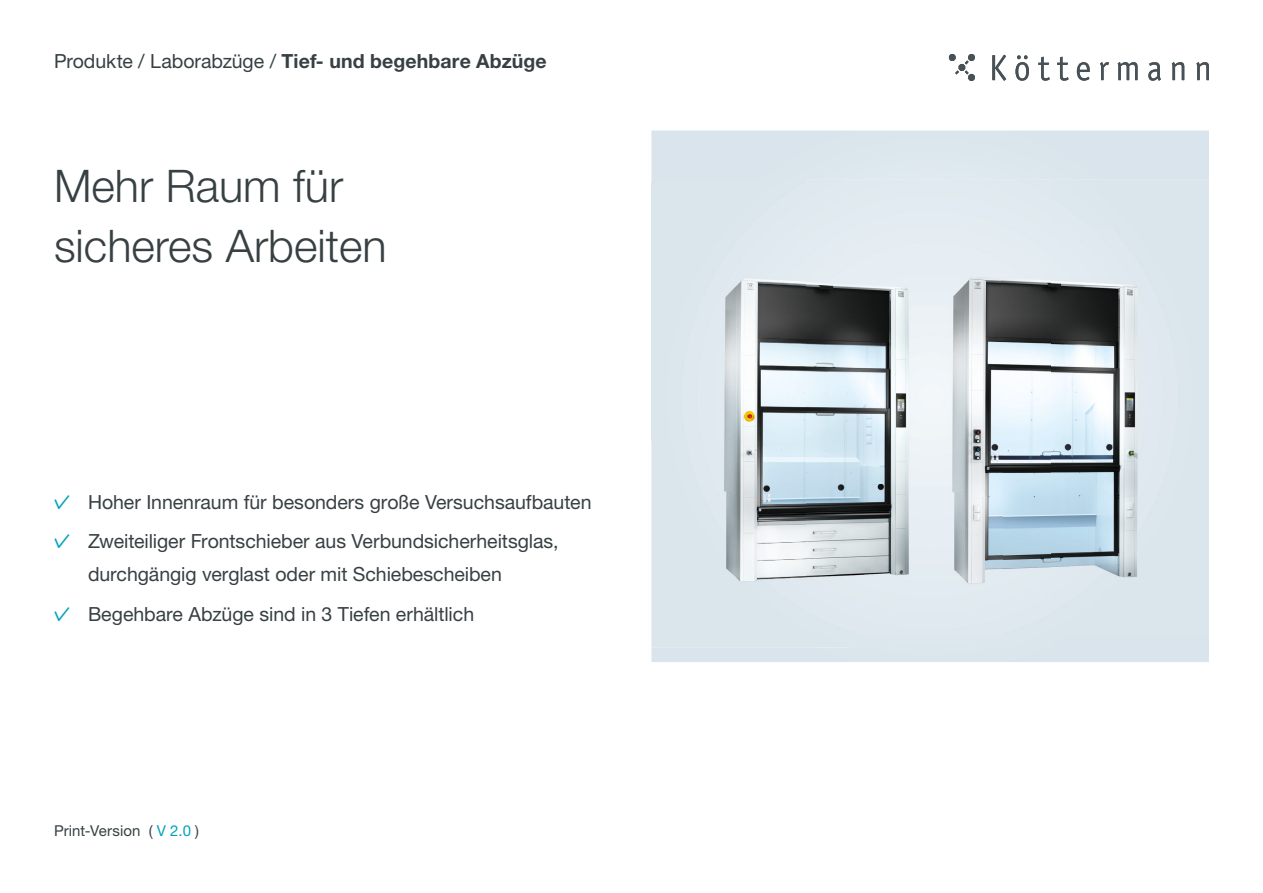
<style>
.page{position:relative;width:1263px;height:893px;background:#fff}
.page>*{position:absolute;margin:0;border:0;box-sizing:border-box;transform-origin:0 0}
.t1{font:300 45px/60px "Helvetica Neue LT Std";color:#374043}
.t2{font:19.5px/33px "Helvetica Neue LT Std";letter-spacing:-.005em;color:#374043}
.t3{font:700 19.5px "Helvetica Neue LT Std";letter-spacing:.005em;color:#374043}
.t4{font:15px "Helvetica Neue LT Std";letter-spacing:.005em;color:#374043}
.s1{font-weight:400}
.s2{font-family:"Artifakt Element";color:#00a3bc}
.s3{color:#00a3bc}
</style>
<div class="page">
<svg style="left:992px;top:55px;width:14px;height:26px"></svg>
<svg style="left:1015px;top:55px;width:14px;height:26px"></svg>
<svg style="left:1038px;top:57px;width:12px;height:24px"></svg>
<svg style="left:1057px;top:57px;width:11px;height:24px"></svg>
<svg style="left:1077px;top:62px;width:13px;height:19px"></svg>
<svg style="left:1100px;top:62px;width:9px;height:18px"></svg>
<svg style="left:1118px;top:62px;width:19px;height:18px"></svg>
<svg style="left:1148px;top:62px;width:13px;height:19px"></svg>
<svg style="left:1172px;top:62px;width:12px;height:18px"></svg>
<svg style="left:1196px;top:62px;width:13px;height:18px"></svg>
<svg style="left:949px;top:54px;width:26px;height:27px"></svg>
<div style="left:651px;top:131px;width:558px;height:531px;background:#d9e4ec"></div>
<img style="left:651px;top:182px;width:155px;height:258px">
<img style="left:651px;top:440px;width:200px;height:208px">
<div style="left:851px;top:636px;width:199px;height:12px;background:#dbe6ed"></div>
<div style="left:806px;top:179px;width:403px;height:51px;background:#dae5ec"></div>
<img style="left:1050px;top:230px;width:159px;height:406px">
<img style="left:806px;top:182px;width:244px;height:454px">
<p class="t3" style="left:54px;top:49px;width:494px"><span class="s1">Produkte / Laborabzüge /</span> Tief- und begehbare Abzüge</p>
<h1 class="t1" style="left:54px;top:155px;width:334px">Mehr Raum für sicheres Arbeiten</h1>
<p class="t2" style="left:54px;top:485px;width:539px"><span class="s2">✓</span> Hoher Innenraum für besonders große Versuchsaufbauten</p>
<p class="t2" style="left:88px;top:525px;width:472px;text-indent:-34px"><span class="s2">✓</span> Zweiteiliger Frontschieber aus Verbundsicherheitsglas, durchgängig verglast oder mit Schiebescheiben</p>
<p class="t2" style="left:54px;top:597px;width:422px"><span class="s2">✓</span> Begehbare Abzüge sind in 3 Tiefen erhältlich</p>
<p class="t4" style="left:54px;top:822px;width:147px">Print-Version ( <span class="s3">V 2.0</span> )</p>
</div>
